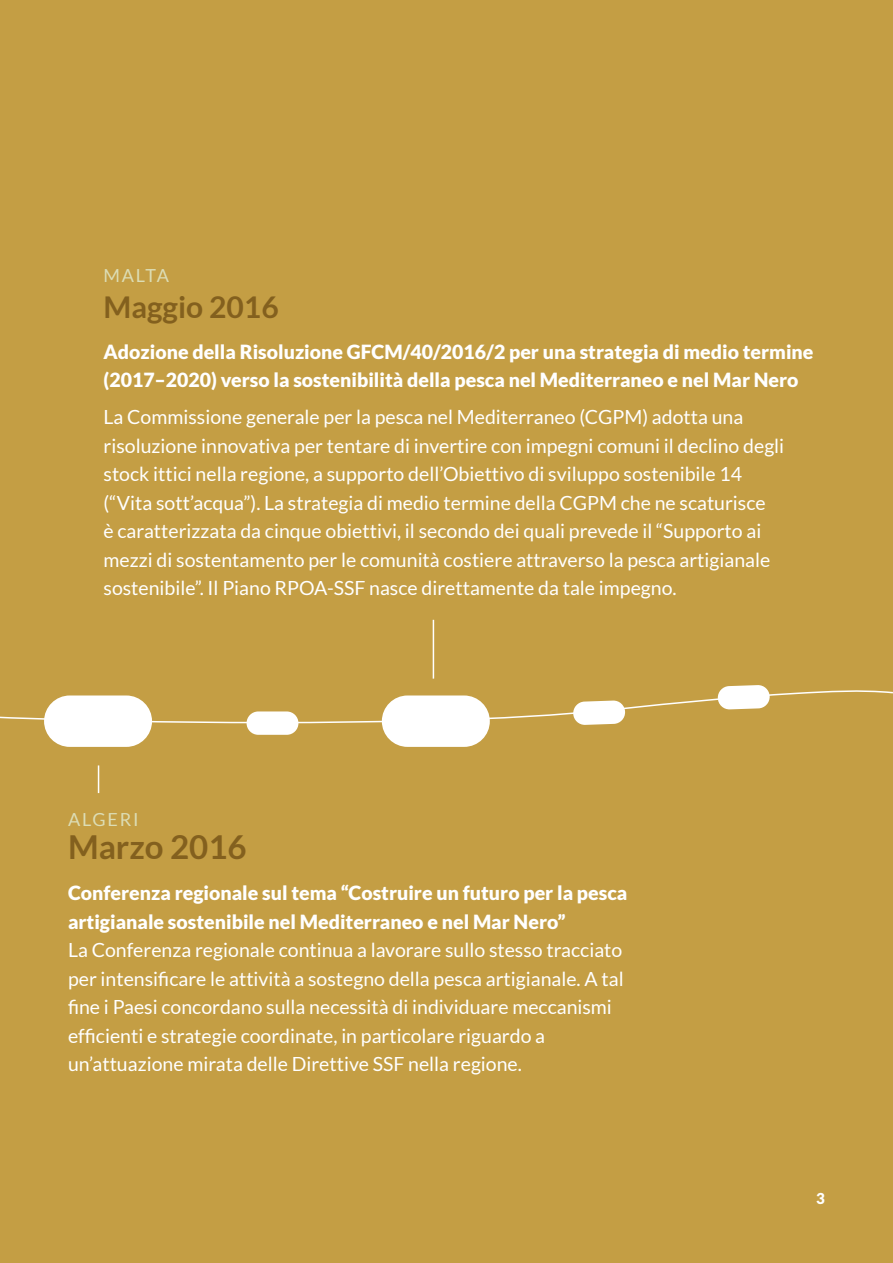
<style>
.page{position:relative;width:893px;height:1263px;background:#c49e44}
.page>*{position:absolute;margin:0;border:0;box-sizing:border-box;transform-origin:0 0}
.t1{font:700 33px "Lato";color:#83601e}
.t2{font:700 30px "Lato";color:#83601e}
.t3{font:19.5px/28.5px "Lato";color:#fff}
.t4{font:900 19.5px/28.5px "Lato";color:#fff}
.t5{font:18px "Lato";letter-spacing:.1em;color:#dcddb5}
.t6{font:900 15px "Lato";color:#fff}
</style>
<div class="page">
<div style="left:247px;top:711px;width:51px;height:24px;background:#fff;border-radius:12px"></div>
<svg style="left:0;top:678px;width:893px;height:47px"></svg>
<div style="left:44px;top:695px;width:108px;height:52px;background:#fff;border-radius:26px"></div>
<div style="left:382px;top:695px;width:108px;height:52px;background:#fff;border-radius:26px"></div>
<svg style="left:98px;top:765px;width:1px;height:28px"></svg>
<hr style="left:433px;top:620px;width:1px;height:59px;background:#fff">
<p class="t5" style="left:104px;top:264px;width:67px">MALTA</p>
<h2 class="t2" style="left:104px;top:288px;width:177px">Maggio 2016</h2>
<p class="t4" style="left:104px;top:337px;width:711px">Adozione della Risoluzione GFCM/40/2016/2 per una strategia di medio termine (2017–2020) verso la sostenibilità della pesca nel Mediterraneo e nel Mar Nero</p>
<p class="t3" style="left:104px;top:403px;width:682px">La Commissione generale per la pesca nel Mediterraneo (CGPM) adotta una risoluzione innovativa per tentare di invertire con impegni comuni il declino degli stock ittici nella regione, a supporto dell’Obiettivo di sviluppo sostenibile 14 (“Vita sott’acqua”). La strategia di medio termine della CGPM che ne scaturisce<br>è caratterizzata da cinque obiettivi, il secondo dei quali prevede il “Supporto ai mezzi di sostentamento per le comunità costiere attraverso la pesca artigianale sostenibile”. Il Piano RPOA-SSF nasce direttamente da tale impegno.</p>
<p class="t5" style="left:68px;top:808px;width:72px">ALGERI</p>
<h1 class="t1" style="left:68px;top:826px;width:180px">Marzo 2016</h1>
<p class="t4" style="left:68px;top:878px;width:561px">Conferenza regionale sul tema “Costruire un futuro per la pesca artigianale sostenibile nel Mediterraneo e nel Mar Nero”</p>
<p class="t3" style="left:68px;top:935px;width:557px">La Conferenza regionale continua a lavorare sullo stesso tracciato per intensificare le attività a sostegno della pesca artigianale. A tal fine i Paesi concordano sulla necessità di individuare meccanismi efficienti e strategie coordinate, in particolare riguardo a un’attuazione mirata delle Direttive SSF nella regione.</p>
<p class="t6" style="left:816px;top:1189px;width:10px">3</p>
</div>
